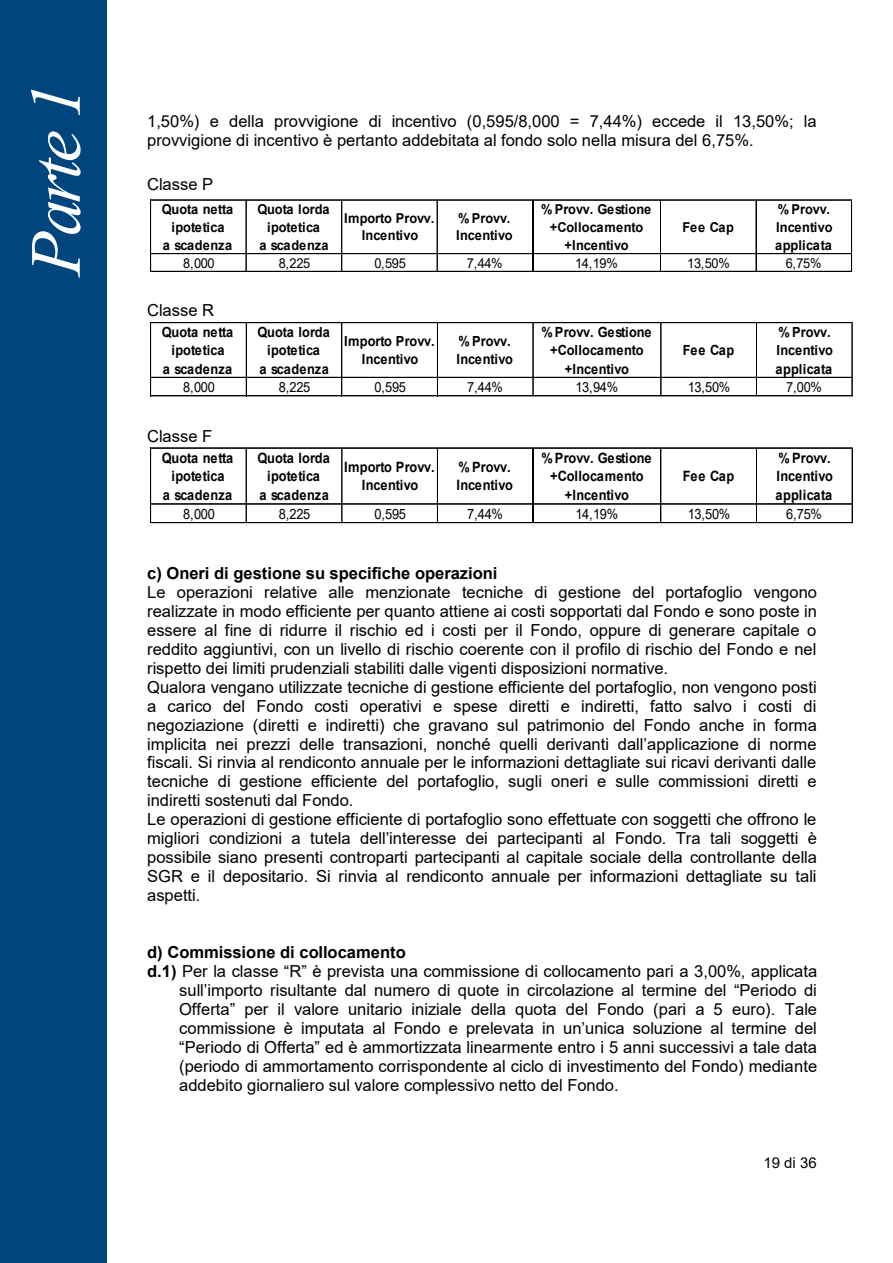
<style>
.page{position:relative;width:893px;height:1263px;background:#fff}
.page>*{position:absolute;margin:0;border:0;box-sizing:border-box;transform-origin:0 0}
.t1{font:italic 72px "Times New Roman";color:#fff}
.t2{font:16.5px/19px "Arial";color:#000}
.t3{font:700 16.5px "Arial";color:#000}
.t4{font:15px "Arial";color:#000}
.t5{font:700 14.25px/18.6px "Arial";letter-spacing:-.005em;color:#000;text-align:center;scale:.9 1}
.t6{font:14.25px "Arial";letter-spacing:-.025em;color:#000;scale:.9 1}
.t7{font:700 13.95px/18.3px "Arial";letter-spacing:-.005em;color:#000;text-align:center;scale:.92 1}
.t8{font:13.95px "Arial";letter-spacing:-.025em;color:#000;scale:.92 1}
.t9{font:700 13.65px/17.9px "Arial";letter-spacing:-.005em;color:#000;text-align:center;scale:.94 1}
.t10{font:13.65px "Arial";letter-spacing:-.025em;color:#000;scale:.94 1}
.s1{font-weight:700}
</style>
<div class="page">
<svg style="left:150px;top:199px;width:703px;height:1px"></svg>
<hr style="left:151px;top:200px;width:701px;height:1px;background:#000">
<hr style="left:151px;top:253px;width:701px;height:1px;background:#000">
<hr style="left:150px;top:200px;width:1px;height:72px;background:#000">
<hr style="left:246px;top:201px;width:1px;height:71px;background:#000">
<hr style="left:341px;top:201px;width:1px;height:71px;background:#000">
<hr style="left:437px;top:201px;width:1px;height:71px;background:#000">
<hr style="left:532px;top:201px;width:1px;height:71px;background:#000">
<hr style="left:660px;top:201px;width:1px;height:71px;background:#000">
<hr style="left:755px;top:201px;width:1px;height:71px;background:#000">
<hr style="left:151px;top:271px;width:701px;height:1px;background:#000">
<hr style="left:851px;top:201px;width:1px;height:71px;background:#000">
<svg style="left:150px;top:396px;width:703px;height:1px"></svg>
<hr style="left:151px;top:322px;width:701px;height:1px;background:#000">
<hr style="left:151px;top:377px;width:701px;height:1px;background:#000">
<hr style="left:150px;top:322px;width:1px;height:74px;background:#000">
<hr style="left:246px;top:323px;width:1px;height:73px;background:#000">
<hr style="left:341px;top:323px;width:1px;height:73px;background:#000">
<hr style="left:437px;top:323px;width:1px;height:73px;background:#000">
<hr style="left:532px;top:324px;width:2px;height:72px;background:#000">
<hr style="left:533px;top:323px;width:1px;height:73px;background:#000">
<hr style="left:660px;top:323px;width:1px;height:73px;background:#000">
<hr style="left:756px;top:323px;width:1px;height:73px;background:#000">
<hr style="left:151px;top:395px;width:701px;height:1px;background:#000">
<hr style="left:852px;top:323px;width:1px;height:73px;background:#000">
<hr style="left:151px;top:447px;width:701px;height:2px;background:#000">
<hr style="left:151px;top:503px;width:701px;height:1px;background:#000">
<hr style="left:150px;top:447px;width:1px;height:76px;background:#000">
<hr style="left:246px;top:449px;width:1px;height:74px;background:#000">
<hr style="left:341px;top:449px;width:1px;height:74px;background:#000">
<hr style="left:437px;top:449px;width:1px;height:74px;background:#000">
<hr style="left:532px;top:449px;width:2px;height:73px;background:#000">
<hr style="left:660px;top:449px;width:1px;height:74px;background:#000">
<hr style="left:756px;top:449px;width:1px;height:74px;background:#000">
<hr style="left:151px;top:522px;width:701px;height:1px;background:#000">
<hr style="left:852px;top:449px;width:1px;height:74px;background:#000">
<div style="left:0;top:0;width:106px;height:1263px;background:#00457d"></div>
<h1 class="t1" style="left:6px;top:276px;width:194px;rotate:-90deg">Parte 1</h1>
<p class="t2" style="left:147px;top:112px;width:671px">1,50%) e della provvigione di incentivo (0,595/8,000 = 7,44%) eccede il 13,50%; la provvigione di incentivo è pertanto addebitata al fondo solo nella misura del 6,75%.</p>
<p class="t2" style="left:147px;top:175px;width:68px">Classe P</p>
<p class="t9" style="left:162px;top:201px;width:77px">Quota netta ipotetica<br>a scadenza</p>
<p class="t9" style="left:257px;top:201px;width:78px">Quota lorda ipotetica<br>a scadenza</p>
<p class="t9" style="left:344px;top:209px;width:97px">Importo Provv.<br>Incentivo</p>
<p class="t9" style="left:456px;top:209px;width:62px;text-align:left">% Provv.<br>Incentivo</p>
<p class="t9" style="left:541px;top:201px;width:119px">% Provv. Gestione +Collocamento +Incentivo</p>
<p class="t9" style="left:775px;top:201px;width:63px;text-align:left">% Provv.<br>Incentivo applicata</p>
<p class="t9" style="left:682px;top:219px;width:56px">Fee Cap</p>
<p class="t10" style="left:183px;top:254px;width:35px">8,000</p>
<p class="t10" style="left:279px;top:254px;width:35px">8,225</p>
<p class="t10" style="left:374px;top:254px;width:35px">0,595</p>
<p class="t10" style="left:467px;top:254px;width:40px">7,44%</p>
<p class="t10" style="left:575px;top:254px;width:47px">14,19%</p>
<p class="t10" style="left:687px;top:254px;width:47px">13,50%</p>
<p class="t10" style="left:786px;top:254px;width:40px">6,75%</p>
<p class="t2" style="left:147px;top:301px;width:69px">Classe R</p>
<p class="t7" style="left:162px;top:323px;width:79px">Quota netta ipotetica<br>a scadenza</p>
<p class="t7" style="left:257px;top:323px;width:80px">Quota lorda ipotetica<br>a scadenza</p>
<p class="t7" style="left:344px;top:332px;width:100px">Importo Provv.<br>Incentivo</p>
<p class="t7" style="left:456px;top:332px;width:63px;text-align:left">% Provv.<br>Incentivo</p>
<p class="t7" style="left:541px;top:323px;width:121px">% Provv. Gestione +Collocamento +Incentivo</p>
<p class="t7" style="left:775px;top:323px;width:64px;text-align:left">% Provv.<br>Incentivo applicata</p>
<p class="t7" style="left:683px;top:342px;width:58px">Fee Cap</p>
<p class="t8" style="left:183px;top:377px;width:36px">8,000</p>
<p class="t8" style="left:279px;top:377px;width:36px">8,225</p>
<p class="t8" style="left:375px;top:377px;width:36px">0,595</p>
<p class="t8" style="left:467px;top:377px;width:40px">7,44%</p>
<p class="t8" style="left:575px;top:377px;width:48px">13,94%</p>
<p class="t8" style="left:688px;top:377px;width:48px">13,50%</p>
<p class="t8" style="left:786px;top:377px;width:40px">7,00%</p>
<p class="t2" style="left:147px;top:426px;width:67px">Classe F</p>
<p class="t5" style="left:162px;top:449px;width:81px">Quota netta ipotetica<br>a scadenza</p>
<p class="t5" style="left:257px;top:449px;width:82px">Quota lorda ipotetica<br>a scadenza</p>
<p class="t5" style="left:344px;top:458px;width:102px">Importo Provv.<br>Incentivo</p>
<p class="t5" style="left:456px;top:458px;width:64px;text-align:left">% Provv.<br>Incentivo</p>
<p class="t5" style="left:541px;top:449px;width:124px">% Provv. Gestione +Collocamento +Incentivo</p>
<p class="t5" style="left:775px;top:449px;width:65px;text-align:left">% Provv.<br>Incentivo applicata</p>
<p class="t5" style="left:683px;top:468px;width:59px">Fee Cap</p>
<p class="t6" style="left:183px;top:504px;width:36px">8,000</p>
<p class="t6" style="left:279px;top:504px;width:36px">8,225</p>
<p class="t6" style="left:375px;top:504px;width:36px">0,595</p>
<p class="t6" style="left:467px;top:504px;width:41px">7,44%</p>
<p class="t6" style="left:575px;top:504px;width:49px">14,19%</p>
<p class="t6" style="left:688px;top:504px;width:49px">13,50%</p>
<p class="t6" style="left:786px;top:504px;width:41px">6,75%</p>
<p class="t3" style="left:147px;top:562px;width:352px">c) Oneri di gestione su specifiche operazioni</p>
<p class="t2" style="left:147px;top:582px;width:671px">Le operazioni relative alle menzionate tecniche di gestione del portafoglio vengono realizzate in modo efficiente per quanto attiene ai costi sopportati dal Fondo e sono poste in essere al fine di ridurre il rischio ed i costi per il Fondo, oppure di generare capitale o reddito aggiuntivi, con un livello di rischio coerente con il profilo di rischio del Fondo e nel rispetto dei limiti prudenziali stabiliti dalle vigenti disposizioni normative.<br>Qualora vengano utilizzate tecniche di gestione efficiente del portafoglio, non vengono posti a carico del Fondo costi operativi e spese diretti e indiretti, fatto salvo i costi di negoziazione (diretti e indiretti) che gravano sul patrimonio del Fondo anche in forma implicita nei prezzi delle transazioni, nonché quelli derivanti dall’applicazione di norme fiscali. Si rinvia al rendiconto annuale per le informazioni dettagliate sui ricavi derivanti dalle tecniche di gestione efficiente del portafoglio, sugli oneri e sulle commissioni diretti e indiretti sostenuti dal Fondo.<br>Le operazioni di gestione efficiente di portafoglio sono effettuate con soggetti che offrono le migliori condizioni a tutela dell’interesse dei partecipanti al Fondo. Tra tali soggetti è possibile siano presenti controparti partecipanti al capitale sociale della controllante della SGR e il depositario. Si rinvia al rendiconto annuale per informazioni dettagliate su tali aspetti.</p>
<p class="t3" style="left:147px;top:941px;width:260px">d) Commissione di collocamento</p>
<p class="t2" style="left:147px;top:962px;width:672px"><span class="s1">d.1)</span> Per la classe “R” è prevista una commissione di collocamento pari a 3,00%, applicata</p>
<p class="t2" style="left:179px;top:981px;width:639px">sull’importo risultante dal numero di quote in circolazione al termine del “Periodo di</p>
<p class="t2" style="left:179px;top:1000px;width:639px">Offerta” per il valore unitario iniziale della quota del Fondo (pari a 5 euro). Tale</p>
<p class="t2" style="left:179px;top:1019px;width:639px">commissione è imputata al Fondo e prelevata in un’unica soluzione al termine del</p>
<p class="t2" style="left:179px;top:1038px;width:639px">“Periodo di Offerta” ed è ammortizzata linearmente entro i 5 anni successivi a tale data</p>
<p class="t2" style="left:179px;top:1057px;width:640px">(periodo di ammortamento corrispondente al ciclo di investimento del Fondo) mediante</p>
<p class="t2" style="left:179px;top:1075px;width:441px">addebito giornaliero sul valore complessivo netto del Fondo.</p>
<p class="t4" style="left:763px;top:1153px;width:55px">19 di 36</p>
</div>
